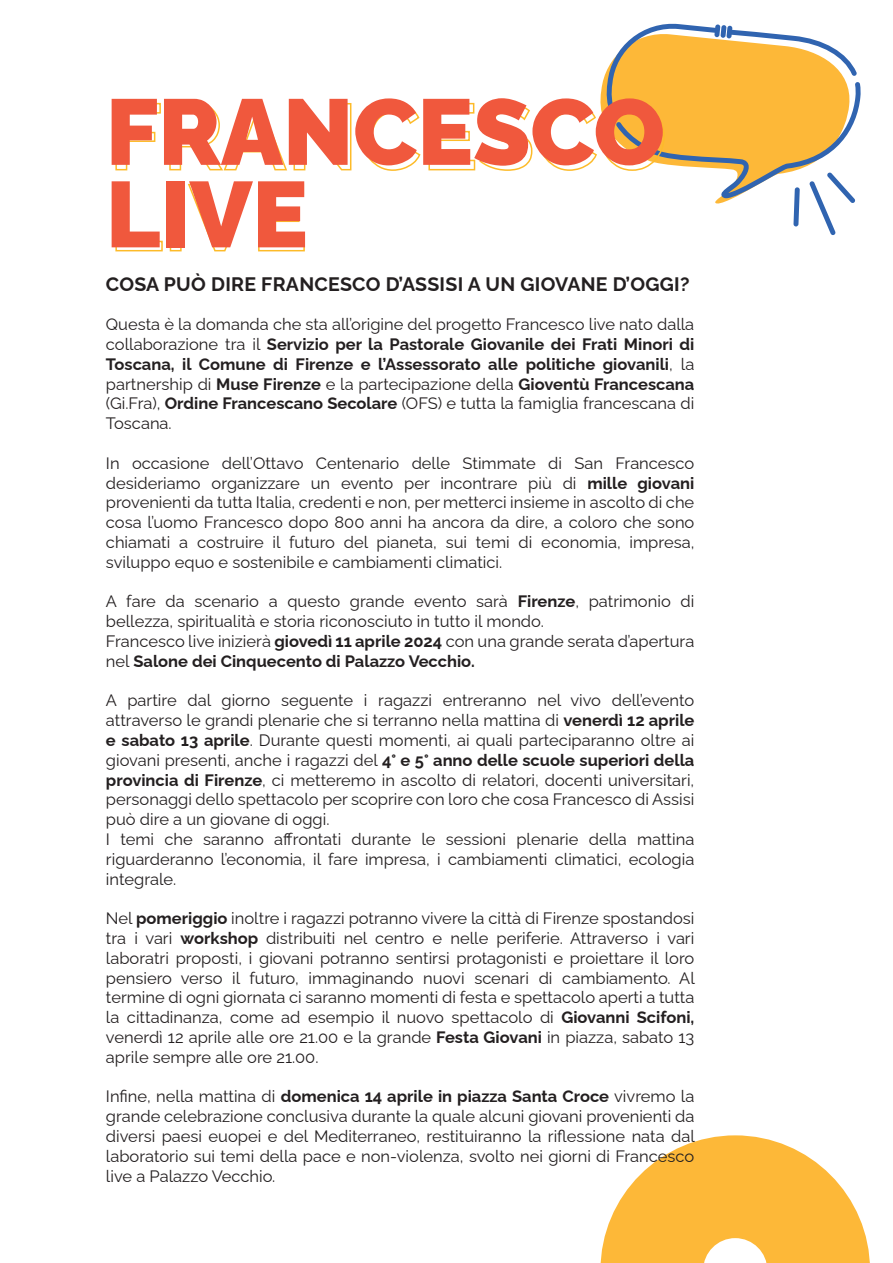
<style>
.page{position:relative;width:893px;height:1263px;background:#fff}
.page>*{position:absolute;margin:0;border:0;box-sizing:border-box;transform-origin:0 0}
.t1{font:900 93px/82.5px "Raleway";color:#f0583d}
.t2{font:700 19.5px "Raleway";letter-spacing:.015em;color:#231f20}
.t3{font:16.5px/19.8px "Raleway";color:#231f20;text-align:justify}
.s1{font-weight:700}
</style>
<div class="page">
<svg style="left:115px;top:102px;width:46px;height:69px"></svg>
<svg style="left:169px;top:102px;width:183px;height:69px"></svg>
<svg style="left:360px;top:102px;width:61px;height:69px"></svg>
<svg style="left:428px;top:23px;width:433px;height:212px"></svg>
<svg style="left:115px;top:183px;width:48px;height:69px"></svg>
<div style="left:170px;top:184px;width:12px;height:67px;border:2px solid #fdbb29"></div>
<svg style="left:188px;top:183px;width:117px;height:69px"></svg>
<svg style="left:600px;top:1135px;width:270px;height:128px"></svg>
<h1 class="t1" style="left:106px;top:91px;width:560px">FRANCESCO<br>LIVE</h1>
<p class="t2" style="left:106px;top:272px;width:585px">COSA PUÒ DIRE FRANCESCO D’ASSISI A UN GIOVANE D’OGGI?</p>
<p class="t3" style="left:106px;top:314px;width:590px">Questa è la domanda che sta all’origine del progetto Francesco live nato dalla collaborazione tra il <span class="s1">Servizio per la Pastorale Giovanile dei Frati Minori di Toscana, il Comune di Firenze e l’Assessorato alle politiche giovanili</span>, la partnership di <span class="s1">Muse Firenze</span> e la partecipazione della <span class="s1">Gioventù Francescana </span>(Gi.Fra), <span class="s1">Ordine Francescano Secolare</span> (OFS) e tutta la famiglia francescana di Toscana.</p>
<p class="t3" style="left:106px;top:453px;width:590px">In occasione dell’Ottavo Centenario delle Stimmate di San Francesco desideriamo organizzare un evento per incontrare più di <span class="s1">mille giovani </span>provenienti da tutta Italia, credenti e non, per metterci insieme in ascolto di che cosa l’uomo Francesco dopo 800 anni ha ancora da dire, a coloro che sono chiamati a costruire il futuro del pianeta, sui temi di economia, impresa, sviluppo equo e sostenibile e cambiamenti climatici.</p>
<p class="t3" style="left:106px;top:592px;width:590px;text-align:left">A fare da scenario a questo grande evento sarà <span class="s1">Firenze</span>, patrimonio di bellezza, spiritualità e storia riconosciuto in tutto il mondo.<br>Francesco live inizierà <span class="s1">giovedì 11 aprile 2024</span> con una grande serata d’apertura nel <span class="s1">Salone dei Cinquecento di Palazzo Vecchio.</span></p>
<p class="t3" style="left:106px;top:691px;width:590px;text-align:left">A partire dal giorno seguente i ragazzi entreranno nel vivo dell’evento attraverso le grandi plenarie che si terranno nella mattina di <span class="s1">venerdì 12 aprile e sabato 13 aprile</span>. Durante questi momenti, ai quali parteciparanno oltre ai giovani presenti, anche i ragazzi del <span class="s1">4° e 5° anno delle scuole superiori della provincia di Firenze</span>, ci metteremo in ascolto di relatori, docenti universitari, personaggi dello spettacolo per scoprire con loro che cosa Francesco di Assisi può dire a un giovane di oggi.<br>I temi che saranno affrontati durante le sessioni plenarie della mattina riguarderanno l’economia, il fare impresa, i cambiamenti climatici, ecologia integrale.</p>
<p class="t3" style="left:106px;top:908px;width:590px">Nel <span class="s1">pomeriggio</span> inoltre i ragazzi potranno vivere la città di Firenze spostandosi tra i vari <span class="s1">workshop</span> distribuiti nel centro e nelle periferie. Attraverso i vari laboratri proposti, i giovani potranno sentirsi protagonisti e proiettare il loro pensiero verso il futuro, immaginando nuovi scenari di cambiamento. Al termine di ogni giornata ci saranno momenti di festa e spettacolo aperti a tutta la cittadinanza, come ad esempio il nuovo spettacolo di <span class="s1">Giovanni Scifoni, </span>venerdì 12 aprile alle ore 21.00 e la grande <span class="s1">Festa Giovani</span> in piazza, sabato 13 aprile sempre alle ore 21.00.</p>
<p class="t3" style="left:106px;top:1087px;width:590px">Infine, nella mattina di <span class="s1">domenica 14 aprile in piazza Santa Croce</span> vivremo la grande celebrazione conclusiva durante la quale alcuni giovani provenienti da diversi paesi euopei e del Mediterraneo, restituiranno la riflessione nata dal laboratorio sui temi della pace e non-violenza, svolto nei giorni di Francesco live a Palazzo Vecchio.</p>
</div>
